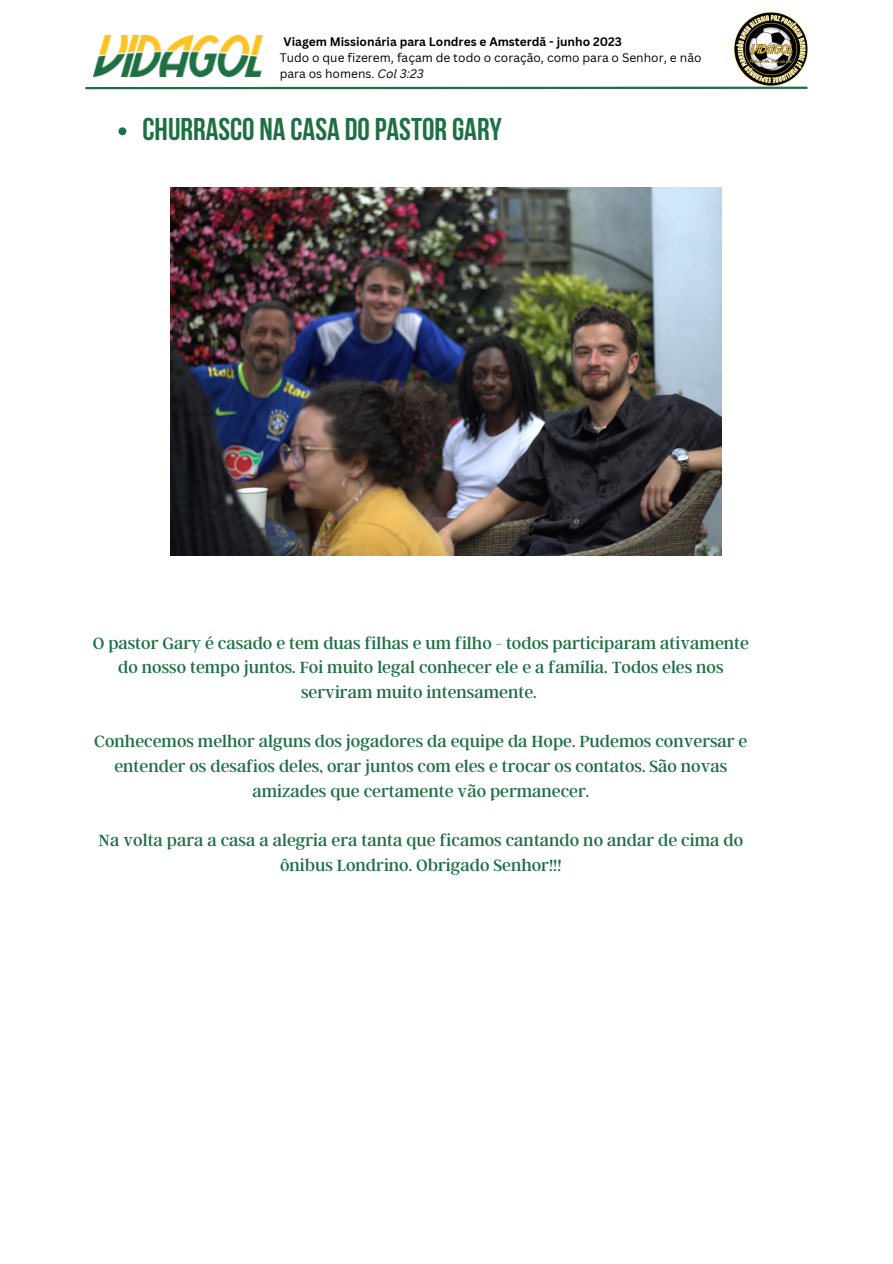
<style>
.page{position:relative;width:893px;height:1264px;background:#fff}
.page>*{position:absolute;margin:0;border:0;box-sizing:border-box;transform-origin:0 0}
.t1{font:700 31.35px "Bebas Neue";color:#1e6f44}
.t2{font:18px/24.8px "Argent CF";color:#1e6f44;text-align:center}
.t3{font:12px "Canva Sans";color:#000}
.t4{font:700 12px "Canva Sans";color:#000}
.s1{font-style:italic}
</style>
<div class="page">
<img style="left:93px;top:36px;width:170px;height:40px">
<img style="left:734px;top:13px;width:73px;height:73px">
<hr style="left:85px;top:87px;width:722px;height:2px;background:#1e6f44">
<img style="left:171px;top:188px;width:551px;height:367px">
<svg style="left:118px;top:127px;width:8px;height:8px"></svg>
<p class="t4" style="left:283px;top:33px;width:340px">Viagem Missionária para Londres e Amsterdã - junho 2023</p>
<p class="t3" style="left:280px;top:49px;width:423px">Tudo o que fizerem, façam de todo o coração, como para o Senhor, e não</p>
<p class="t3" style="left:280px;top:65px;width:145px">para os homens. <span class="s1">Col 3:23</span></p>
<p class="t1" style="left:142px;top:116px;width:361px">CHURRASCO NA CASA DOPASTOR GARY</p>
<p class="t2" style="left:93px;top:629px;width:657px">O pastor Gary é casado e tem duas filhas e um filho - todos participaram ativamente do nosso tempo juntos. Foi muito legal conhecer ele e a família. Todos eles nos serviram muito intensamente.</p>
<p class="t2" style="left:94px;top:728px;width:654px">Conhecemos melhor alguns dos jogadores da equipe da Hope. Pudemos conversar e entender os desafios deles, orar juntos com eles e trocar os contatos. São novas amizades que certamente vão permanecer.</p>
<p class="t2" style="left:99px;top:827px;width:646px">Na volta para a casa a alegria era tanta que ficamos cantando no andar de cima do ônibus Londrino. Obrigado Senhor!!!</p>
</div>
